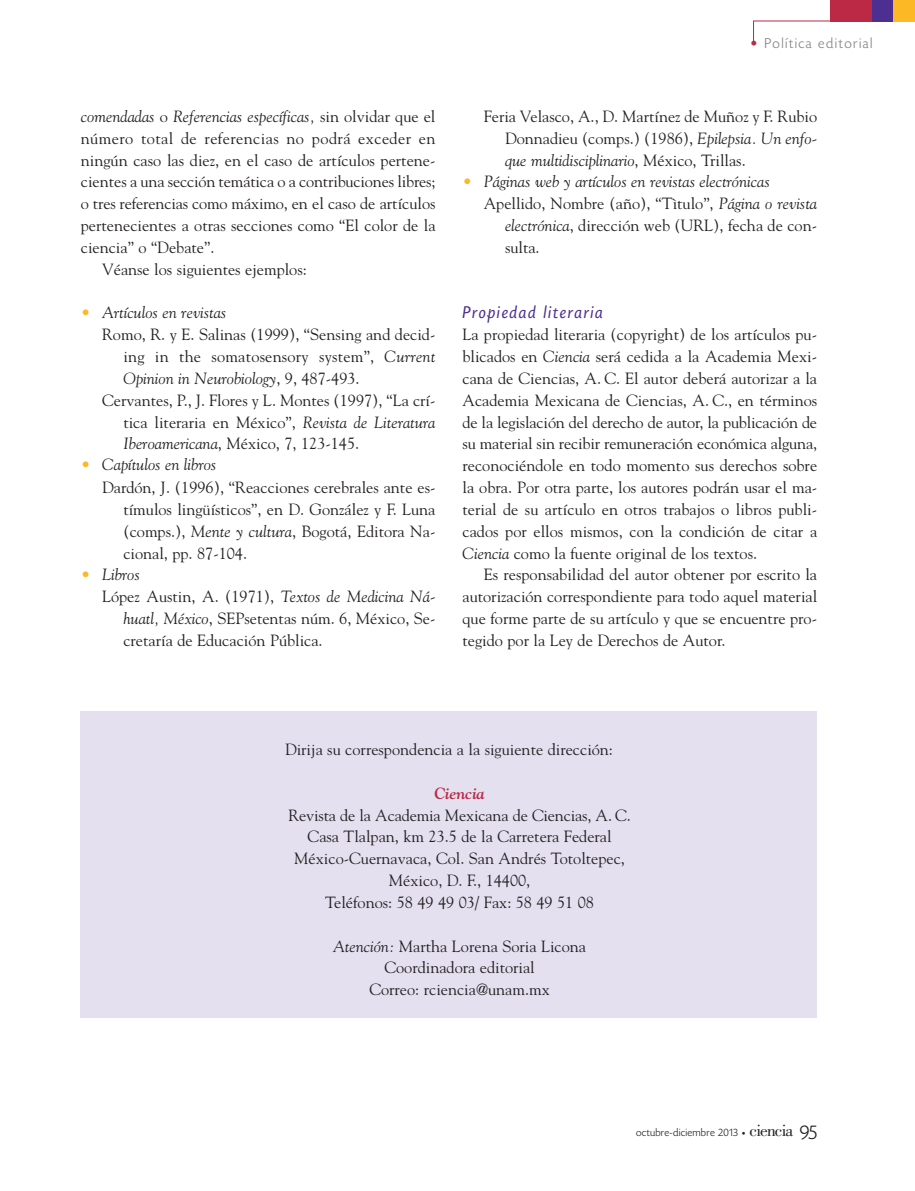
<style>
.page{position:relative;width:915px;height:1191px;background:#fff}
.page>*{position:absolute;margin:0;border:0;box-sizing:border-box;transform-origin:0 0}
.t1{font:italic 18px "Today HEF";letter-spacing:.095em;color:#4c2f91}
.t2{font:17.25px "Bodoni";letter-spacing:-.05em;color:#231f20}
.t3{font:16.2px/21.8px "Goudy";color:#231f20;text-align:justify}
.t4{font:italic 16.2px "Goudy";color:#231f20}
.t5{font:16.2px "Goudy";letter-spacing:.025em;color:#231f20}
.t6{font:italic 700 16.2px "Goudy";letter-spacing:-.01em;color:#bb2945}
.t7{font:300 15px "Today HEF";letter-spacing:.095em;color:#808285}
.t8{font:300 11.25px "Today HEF";letter-spacing:.025em;color:#231f20}
.s1{font-style:normal}
.s2{color:#fcb825}
.s3{font-style:italic}
.s4{color:#bb2945}
.s5{font-family:"Officina Sans";font-weight:400;font-size:7.5px}
.s6{font-family:"Today HEF";font-weight:300;font-size:21px}
</style>
<div class="page">
<div style="left:829px;top:0;width:43px;height:21px;background:#bb2945"></div>
<div style="left:872px;top:0;width:21px;height:21px;background:#4c2f91"></div>
<div style="left:893px;top:0;width:21px;height:21px;background:#fcb825"></div>
<svg style="left:753px;top:20px;width:83px;height:24px"></svg>
<div style="left:81px;top:711px;width:735px;height:307px;background:#e4e0ef"></div>
<p class="t4" style="left:81px;top:107px;width:356px">comendadas <span class="s1">o</span> Referencias específicas, <span class="s1">sin olvidar que el</span></p>
<p class="t5" style="left:81px;top:129px;width:356px">número total de referencias no podrá exceder en</p>
<p class="t3" style="left:81px;top:149px;width:356px">ningún caso las diez, en el caso de artículos pertene-</p>
<p class="t3" style="left:81px;top:171px;width:356px">cientes a una sección temática o a contribuciones libres;</p>
<p class="t3" style="left:81px;top:193px;width:356px">o tres referencias como máximo, en el caso de artículos</p>
<p class="t3" style="left:81px;top:215px;width:356px">pertenecientes a otras secciones como “El color de la</p>
<p class="t3" style="left:81px;top:236px;width:135px">ciencia” o “Debate”.</p>
<p class="t3" style="left:102px;top:258px;width:206px">Véanse los siguientes ejemplos:</p>
<p class="t4" style="left:81px;top:302px;width:147px"><span class="s2">•</span> Artículos en revistas</p>
<p class="t3" style="left:102px;top:324px;width:335px">Romo, R. y E. Salinas (1999), “Sensing and decid-</p>
<p class="t3" style="left:123px;top:345px;width:313px">ing in the somatosensory system”, <span class="s3">Current</span></p>
<p class="t4" style="left:123px;top:369px;width:238px">Opinion in Neurobiology<span class="s1">, 9, 487-493.</span></p>
<p class="t3" style="left:102px;top:389px;width:335px">Cervantes, P., J. Flores y L. Montes (1997), “La crí-</p>
<p class="t3" style="left:123px;top:411px;width:313px">tica literaria en México”, <span class="s3">Revista de Literatura</span></p>
<p class="t3" style="left:123px;top:433px;width:237px"><span class="s3">Iberoamericana</span>, México, 7, 123-145.</p>
<p class="t4" style="left:81px;top:455px;width:137px"><span class="s2">•</span> Capítulos en libros</p>
<p class="t3" style="left:102px;top:476px;width:335px">Dardón, J. (1996), “Reacciones cerebrales ante es-</p>
<p class="t3" style="left:123px;top:498px;width:313px">tímulos lingüísticos”, en D. González y F. Luna</p>
<p class="t3" style="left:123px;top:520px;width:313px">(comps.), <span class="s3">Mente y cultura</span>, Bogotá, Editora Na-</p>
<p class="t3" style="left:123px;top:542px;width:125px">cional, pp. 87-104.</p>
<p class="t4" style="left:81px;top:564px;width:61px"><span class="s2">•</span> Libros</p>
<p class="t3" style="left:102px;top:586px;width:335px">López Austin, A. (1971), <span class="s3">Textos de Medicina Ná-</span></p>
<p class="t3" style="left:123px;top:607px;width:313px"><span class="s3">huatl, México</span>, SEPsetentas núm. 6, México, Se-</p>
<p class="t3" style="left:123px;top:629px;width:201px">cretaría de Educación Pública.</p>
<p class="t7" style="left:749px;top:37px;width:124px"><span class="s4">•</span> Política editorial</p>
<p class="t3" style="left:505px;top:105px;width:313px;text-indent:-21px">Feria Velasco, A., D. Martínez de Muñoz y F. Rubio Donnadieu (comps.) (1986), <span class="s3">Epilepsia. Un enfo&shy;que multidisciplinario</span>, México, Trillas.</p>
<p class="t4" style="left:462px;top:172px;width:309px"><span class="s2">•</span> Páginas web y artículos en revistas electrónicas</p>
<p class="t3" style="left:483px;top:193px;width:335px">Apellido, Nombre (año), “Tìtulo”, <span class="s3">Página o revista</span></p>
<p class="t3" style="left:505px;top:214px;width:313px"><span class="s3">electrónica</span>, dirección web (URL), fecha de con-</p>
<p class="t3" style="left:505px;top:236px;width:36px">sulta.</p>
<p class="t1" style="left:462px;top:306px;width:142px">Propiedad literaria</p>
<p class="t3" style="left:462px;top:324px;width:356px">La propiedad literaria (copyright) de los artículos pu&shy;blicados en <span class="s3">Ciencia</span> será cedida a la Academia Mexi&shy;cana de Ciencias, A. C. El autor deberá autorizar a la Academia Mexicana de Ciencias, A. C., en términos de la legislación del derecho de autor, la publicación de su material sin recibir remuneración económica alguna, reconociéndole en todo momento sus derechos sobre la obra. Por otra parte, los autores podrán usar el ma&shy;terial de su artículo en otros trabajos o libros publi&shy;cados por ellos mismos, con la condición de citar a <span class="s3">Ciencia</span> como la fuente original de los textos.</p>
<p class="t3" style="left:462px;top:564px;width:356px;text-indent:21px">Es responsabilidad del autor obtener por escrito la autorización correspondiente para todo aquel material que forme parte de su artículo y que se encuentre pro&shy;tegido por la Ley de Derechos de Autor.</p>
<p class="t3" style="left:285px;top:738px;width:329px">Dirija su correspondencia a la siguiente dirección:</p>
<p class="t6" style="left:434px;top:783px;width:52px">Ciencia</p>
<p class="t3" style="left:288px;top:804px;width:344px;text-align:center">Revista de la Academia Mexicana de Ciencias, A. C.<br>Casa Tlalpan, km 23.5 de la Carretera Federal México-Cuernavaca, Col. San Andrés Totoltepec, México, D. F., 14400,<br>Teléfonos: 58 49 49 03/ Fax: 58 49 51 08</p>
<p class="t3" style="left:333px;top:935px;width:254px;text-align:center"><span class="s3">Atención:</span> Martha Lorena Soria Licona<br>Coordinadora editorial<br>Correo: rciencia@unam.mx</p>
<p class="t8" style="left:635px;top:1127px;width:111px">octubre-diciembre 2013 <span class="s5">•</span></p>
<p class="t2" style="left:749px;top:1124px;width:69px">ciencia <span class="s6">95</span></p>
</div>
